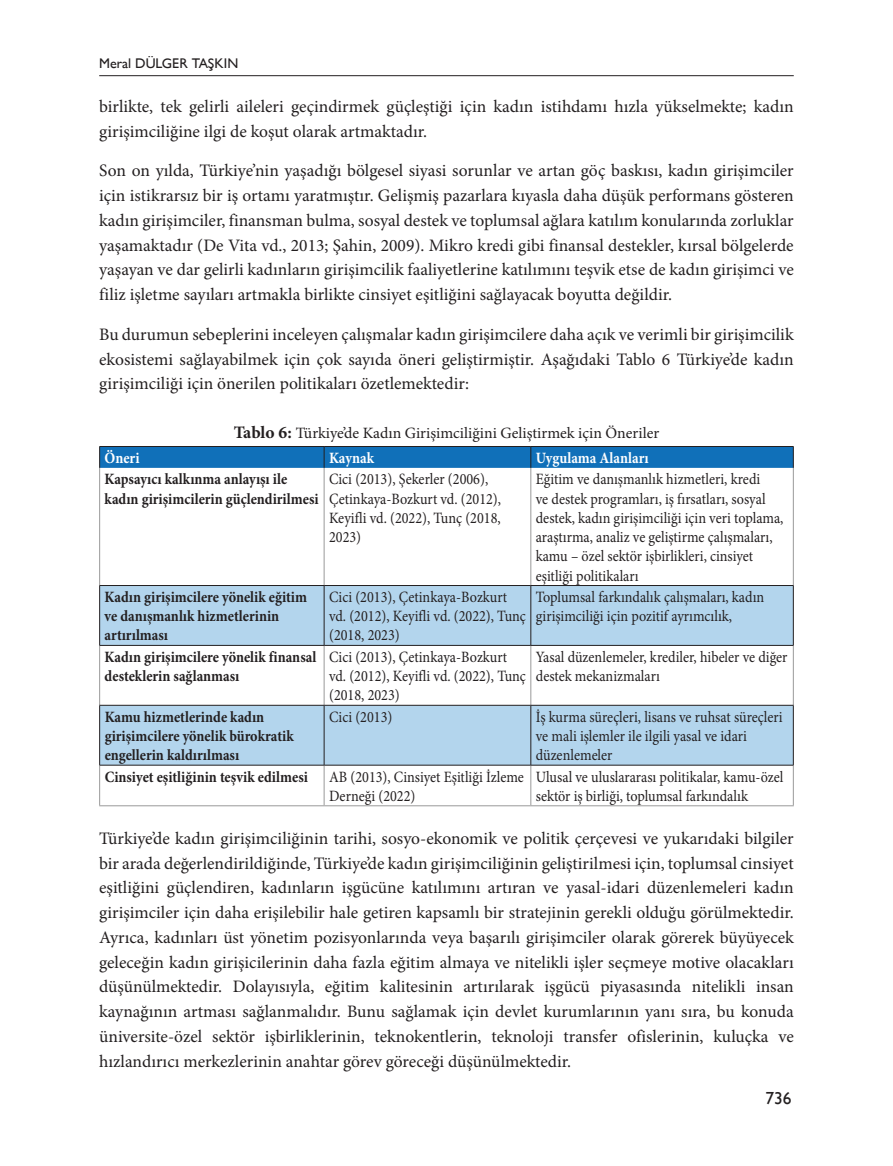
<style>
.page{position:relative;width:893px;height:1166px;background:#fff}
.page>*{position:absolute;margin:0;border:0;box-sizing:border-box;transform-origin:0 0}
.t1{font:17.5px/24.7px "Minion Pro";color:#231f20;text-align:justify}
.t2{font:17.5px "Gill Sans TR";color:#231f20}
.t3{font:15.75px/19.2px "Minion Pro";color:#231f20;scale:.9 1}
.t4{font:700 15.75px/19.2px "Minion Pro";color:#231f20;scale:.9 1}
.t5{font:15.75px "Minion Pro";color:#231f20}
.t6{font:700 15.75px "Minion Pro";color:#fff;scale:.9 1}
.t7{font:14px "Gill Sans TR";color:#231f20}
.s1{font-weight:700;font-size:17.5px}
</style>
<div class="page">
<hr style="left:99px;top:75px;width:695px;height:1px;background:#231f20">
<svg style="left:100px;top:586px;width:693px;height:179px;fill:#b3d5ed"></svg>
<hr style="left:99px;top:468px;width:1px;height:117px;background:#999">
<hr style="left:324px;top:468px;width:1px;height:117px;background:#999">
<hr style="left:530px;top:468px;width:1px;height:117px;background:#999">
<hr style="left:793px;top:468px;width:1px;height:117px;background:#999">
<hr style="left:99px;top:646px;width:1px;height:59px;background:#999">
<hr style="left:324px;top:646px;width:1px;height:59px;background:#999">
<hr style="left:530px;top:646px;width:1px;height:59px;background:#999">
<hr style="left:793px;top:646px;width:1px;height:59px;background:#999">
<hr style="left:99px;top:765px;width:1px;height:40px;background:#999">
<hr style="left:324px;top:765px;width:1px;height:40px;background:#999">
<hr style="left:530px;top:765px;width:1px;height:40px;background:#999">
<hr style="left:793px;top:765px;width:1px;height:40px;background:#999">
<hr style="left:99px;top:805px;width:225px;height:1px;background:#999">
<hr style="left:324px;top:805px;width:207px;height:1px;background:#999">
<hr style="left:531px;top:805px;width:263px;height:1px;background:#999">
<svg style="left:99px;top:446px;width:695px;height:22px;background:#126cb1"></svg>
<hr style="left:99px;top:585px;width:225px;height:1px;background:#231f20">
<hr style="left:99px;top:586px;width:1px;height:59px;background:#231f20">
<hr style="left:99px;top:645px;width:225px;height:1px;background:#231f20">
<hr style="left:324px;top:585px;width:207px;height:1px;background:#231f20">
<hr style="left:324px;top:586px;width:1px;height:59px;background:#231f20">
<hr style="left:324px;top:645px;width:207px;height:1px;background:#231f20">
<hr style="left:531px;top:585px;width:263px;height:1px;background:#231f20">
<hr style="left:530px;top:586px;width:1px;height:59px;background:#231f20">
<hr style="left:793px;top:586px;width:1px;height:59px;background:#231f20">
<hr style="left:531px;top:645px;width:263px;height:1px;background:#231f20">
<hr style="left:99px;top:705px;width:225px;height:1px;background:#231f20">
<hr style="left:99px;top:705px;width:1px;height:60px;background:#231f20">
<hr style="left:99px;top:765px;width:225px;height:1px;background:#231f20">
<hr style="left:324px;top:705px;width:207px;height:1px;background:#231f20">
<hr style="left:324px;top:705px;width:1px;height:60px;background:#231f20">
<hr style="left:324px;top:765px;width:207px;height:1px;background:#231f20">
<hr style="left:531px;top:705px;width:263px;height:1px;background:#231f20">
<hr style="left:530px;top:705px;width:1px;height:60px;background:#231f20">
<hr style="left:793px;top:705px;width:1px;height:60px;background:#231f20">
<hr style="left:531px;top:765px;width:263px;height:1px;background:#231f20">
<p class="t7" style="left:99px;top:55px;width:141px">Meral DÜLGER TAŞKIN</p>
<p class="t1" style="left:99px;top:94px;width:696px">birlikte, tek gelirli aileleri geçindirmek güçleştiği için kadın istihdamı hızla yükselmekte; kadın girişimciliğine ilgi de koşut olarak artmaktadır.</p>
<p class="t1" style="left:99px;top:158px;width:696px">Son on yılda, Türkiye’nin yaşadığı bölgesel siyasi sorunlar ve artan göç baskısı, kadın girişimciler için istikrarsız bir iş ortamı yaratmıştır. Gelişmiş pazarlara kıyasla daha düşük performans gösteren kadın girişimciler, finansman bulma, sosyal destek ve toplumsal ağlara katılım konularında zorluklar yaşamaktadır (De Vita vd., 2013; Şahin, 2009). Mikro kredi gibi finansal destekler, kırsal bölgelerde yaşayan ve dar gelirli kadınların girişimcilik faaliyetlerine katılımını teşvik etse de kadın girişimci ve filiz işletme sayıları artmakla birlikte cinsiyet eşitliğini sağlayacak boyutta değildir.</p>
<p class="t1" style="left:99px;top:322px;width:696px">Bu durumun sebeplerini inceleyen çalışmalar kadın girişimcilere daha açık ve verimli bir girişimcilik ekosistemi sağlayabilmek için çok sayıda öneri geliştirmiştir. Aşağıdaki Tablo 6 Türkiye’de kadın girişimciliği için önerilen politikaları özetlemektedir:</p>
<p class="t5" style="left:234px;top:422px;width:427px"><span class="s1">Tablo 6:</span> Türkiye’de Kadın Girişimciliğini Geliştirmek için Öneriler</p>
<p class="t6" style="left:105px;top:447px;width:40px">Öneri</p>
<p class="t6" style="left:329px;top:447px;width:51px">Kaynak</p>
<p class="t6" style="left:536px;top:447px;width:127px">Uygulama Alanları</p>
<p class="t4" style="left:105px;top:469px;width:239px">Kapsayıcı kalkınma anlayışı ile kadın girişimcilerin güçlendirilmesi</p>
<p class="t3" style="left:329px;top:470px;width:193px">Cici (2013), Şekerler (2006),<br>Çetinkaya-Bozkurt vd. (2012),<br>Keyifli vd. (2022), Tunç (2018,<br>2023)</p>
<p class="t3" style="left:536px;top:470px;width:277px">Eğitim ve danışmanlık hizmetleri, kredi<br>ve destek programları, iş fırsatları, sosyal destek, kadın girişimciliği için veri toplama, araştırma, analiz ve geliştirme çalışmaları, kamu – özel sektör işbirlikleri, cinsiyet eşitliği politikaları</p>
<p class="t4" style="left:105px;top:587px;width:226px">Kadın girişimcilere yönelik eğitim ve danışmanlık hizmetlerinin artırılması</p>
<p class="t3" style="left:329px;top:587px;width:220px">Cici (2013), Çetinkaya-Bozkurt vd. (2012), Keyifli vd. (2022), Tunç (2018, 2023)</p>
<p class="t3" style="left:536px;top:587px;width:255px">Toplumsal farkındalık çalışmaları, kadın girişimciliği için pozitif ayrımcılık,</p>
<p class="t4" style="left:105px;top:647px;width:237px">Kadın girişimcilere yönelik finansal desteklerin sağlanması</p>
<p class="t3" style="left:329px;top:647px;width:220px">Cici (2013), Çetinkaya-Bozkurt vd. (2012), Keyifli vd. (2022), Tunç (2018, 2023)</p>
<p class="t3" style="left:536px;top:647px;width:281px">Yasal düzenlemeler, krediler, hibeler ve diğer destek mekanizmaları</p>
<p class="t4" style="left:105px;top:707px;width:211px">Kamu hizmetlerinde kadın girişimcilere yönelik bürokratik engellerin kaldırılması</p>
<p class="t3" style="left:329px;top:707px;width:72px">Cici (2013)</p>
<p class="t3" style="left:536px;top:707px;width:276px">İş kurma süreçleri, lisans ve ruhsat süreçleri ve mali işlemler ile ilgili yasal ve idari düzenlemeler</p>
<p class="t4" style="left:105px;top:767px;width:227px">Cinsiyet eşitliğinin teşvik edilmesi</p>
<p class="t3" style="left:329px;top:767px;width:218px">AB (2013), Cinsiyet Eşitliği İzleme<br>Derneği (2022)</p>
<p class="t3" style="left:536px;top:767px;width:276px">Ulusal ve uluslararası politikalar, kamu-özel sektör iş birliği, toplumsal farkındalık</p>
<p class="t1" style="left:99px;top:826px;width:696px">Türkiye’de kadın girişimciliğinin tarihi, sosyo-ekonomik ve politik çerçevesi ve yukarıdaki bilgiler bir arada değerlendirildiğinde, Türkiye’de kadın girişimciliğinin geliştirilmesi için, toplumsal cinsiyet eşitliğini güçlendiren, kadınların işgücüne katılımını artıran ve yasal-idari düzenlemeleri kadın girişimciler için daha erişilebilir hale getiren kapsamlı bir stratejinin gerekli olduğu görülmektedir.<br>Ayrıca, kadınları üst yönetim pozisyonlarında veya başarılı girişimciler olarak görerek büyüyecek geleceğin kadın girişicilerinin daha fazla eğitim almaya ve nitelikli işler seçmeye motive olacakları düşünülmektedir. Dolayısıyla, eğitim kalitesinin artırılarak işgücü piyasasında nitelikli insan kaynağının artması sağlanmalıdır. Bunu sağlamak için devlet kurumlarının yanı sıra, bu konuda üniversite-özel sektör işbirliklerinin, teknokentlerin, teknoloji transfer ofislerinin, kuluçka ve hızlandırıcı merkezlerinin anahtar görev göreceği düşünülmektedir.</p>
<p class="t2" style="left:765px;top:1087px;width:28px">736</p>
</div>
